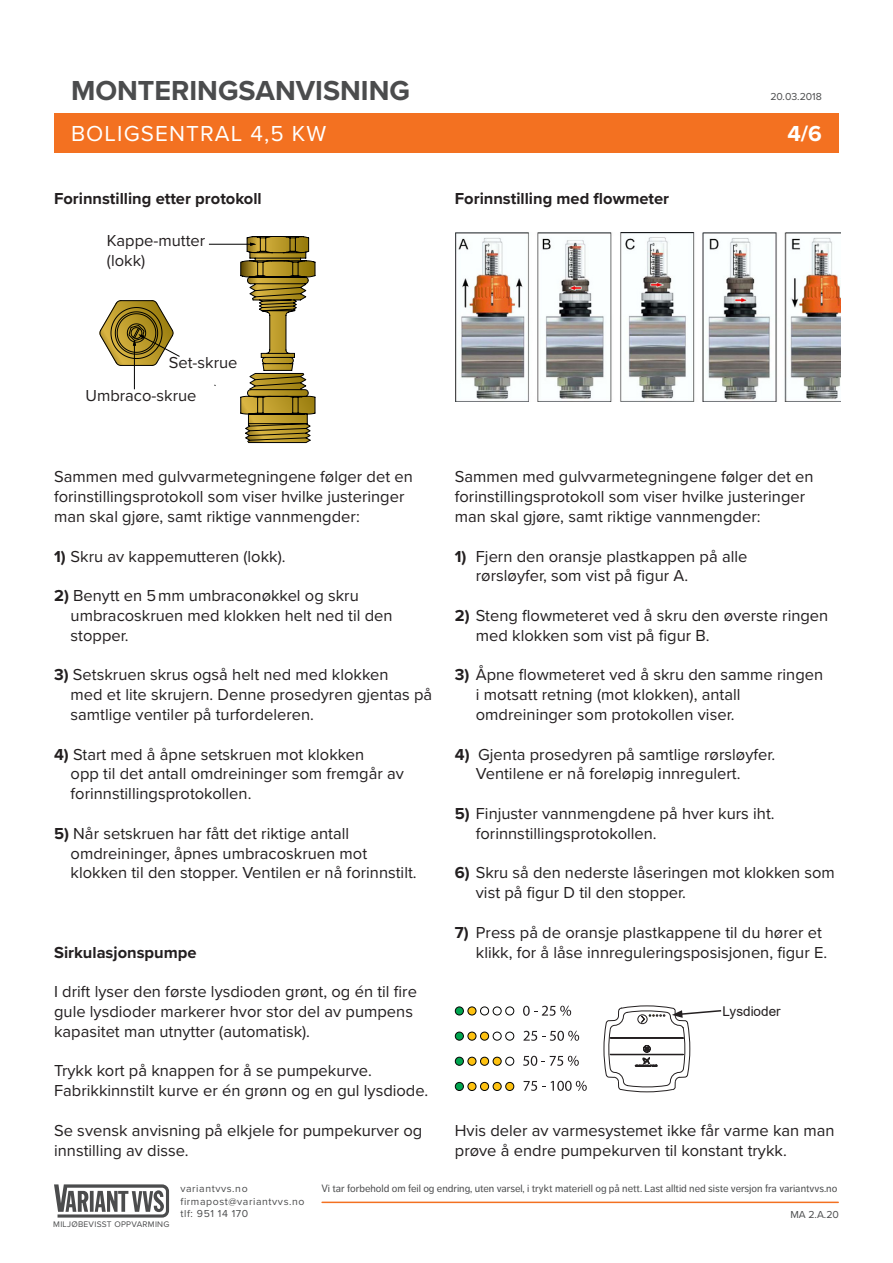
<style>
.page{position:relative;width:893px;height:1263px;background:#fff}
.page>*{position:absolute;margin:0;border:0;box-sizing:border-box;transform-origin:0 0}
.t1{font:700 28.5px "Proxima Nova";color:#4b4c4d}
.t2{font:22.5px "Proxima Nova";letter-spacing:.05em;color:#fff}
.t3{font:700 22.5px "Proxima Nova";color:#fff}
.t4{font:16.5px/19.8px "Proxima Nova";color:#231f20}
.t5{font:700 16.5px "Proxima Nova";color:#231f20}
.t6{font:13.5px "Arial";color:#231f20}
.t7{font:10.5px "Dagny Pro";color:#4b4c4d}
.t8{font:10.5px/12.6px "Proxima Nova";letter-spacing:.055em;color:#4b4c4d}
.t9{font:8.4px "Proxima Nova";letter-spacing:.03em;color:#4b4c4d}
.s1{font-weight:700}
</style>
<div class="page">
<div style="left:54px;top:113px;width:785px;height:39px;background:#f37121"></div>
<svg style="left:54px;top:1184px;width:115px;height:33px"></svg>
<hr style="left:322px;top:1201px;width:516px;height:2px;background:#f37121">
<hr style="left:209px;top:244px;width:43px;height:1px;background:#000">
<svg style="left:240px;top:236px;width:75px;height:207px"></svg>
<hr style="left:134px;top:343px;width:1px;height:46px;background:#000">
<svg style="left:99px;top:300px;width:81px;height:66px"></svg>
<img style="left:455px;top:233px;width:385px;height:169px">
<div style="left:455px;top:1007px;width:8px;height:8px;background:#00a54f;border-radius:50%"></div>
<div style="left:455px;top:1006px;width:9px;height:9px;border:1px solid #040503;border-radius:50%"></div>
<svg style="left:467px;top:1006px;width:47px;height:10px"></svg>
<svg style="left:523px;top:1006px;width:48px;height:10px"></svg>
<div style="left:455px;top:1032px;width:8px;height:8px;background:#00a54f;border-radius:50%"></div>
<div style="left:455px;top:1032px;width:9px;height:8px;border:1px solid #040503;border-radius:50%"></div>
<div style="left:468px;top:1032px;width:8px;height:8px;background:#fec210;border-radius:50%"></div>
<div style="left:468px;top:1032px;width:8px;height:8px;border:1px solid #040503;border-radius:50%"></div>
<svg style="left:480px;top:1031px;width:34px;height:10px"></svg>
<svg style="left:523px;top:1031px;width:56px;height:10px"></svg>
<div style="left:455px;top:1057px;width:8px;height:8px;background:#00a54f;border-radius:50%"></div>
<div style="left:455px;top:1057px;width:9px;height:8px;border:1px solid #040503;border-radius:50%"></div>
<div style="left:468px;top:1057px;width:8px;height:8px;background:#fec210;border-radius:50%"></div>
<div style="left:468px;top:1057px;width:8px;height:8px;border:1px solid #040503;border-radius:50%"></div>
<div style="left:480px;top:1057px;width:9px;height:8px;background:#fec210;border-radius:50%"></div>
<div style="left:480px;top:1057px;width:9px;height:8px;border:1px solid #040503;border-radius:50%"></div>
<svg style="left:492px;top:1056px;width:22px;height:10px"></svg>
<svg style="left:523px;top:1056px;width:56px;height:10px"></svg>
<div style="left:455px;top:1082px;width:8px;height:8px;background:#00a54f;border-radius:50%"></div>
<div style="left:455px;top:1082px;width:9px;height:9px;border:1px solid #040503;border-radius:50%"></div>
<div style="left:468px;top:1082px;width:8px;height:8px;background:#fec210;border-radius:50%"></div>
<div style="left:468px;top:1082px;width:8px;height:9px;border:1px solid #040503;border-radius:50%"></div>
<div style="left:480px;top:1082px;width:9px;height:8px;background:#fec210;border-radius:50%"></div>
<div style="left:480px;top:1082px;width:9px;height:9px;border:1px solid #040503;border-radius:50%"></div>
<div style="left:493px;top:1082px;width:8px;height:8px;background:#fec210;border-radius:50%"></div>
<div style="left:493px;top:1082px;width:8px;height:9px;border:1px solid #040503;border-radius:50%"></div>
<div style="left:506px;top:1082px;width:8px;height:8px;background:#fec210;border-radius:50%"></div>
<div style="left:505px;top:1082px;width:9px;height:9px;border:1px solid #040503;border-radius:50%"></div>
<svg style="left:524px;top:1081px;width:21px;height:10px"></svg>
<svg style="left:551px;top:1081px;width:36px;height:10px"></svg>
<svg style="left:604px;top:1005px;width:118px;height:87px"></svg>
<h1 class="t1" style="left:71px;top:70px;width:341px">MONTERINGSANVISNING</h1>
<h2 class="t2" style="left:71px;top:117px;width:257px">BOLIGSENTRAL 4,5 KW</h2>
<p class="t5" style="left:54px;top:187px;width:209px">Forinnstilling etter protokoll</p>
<p class="t5" style="left:455px;top:187px;width:216px">Forinnstilling med flowmeter</p>
<p class="t4" style="left:107px;top:230px;width:100px">Kappe-mutter (lokk)</p>
<p class="t4" style="left:169px;top:352px;width:70px">Set-skrue</p>
<p class="t4" style="left:85px;top:385px;width:113px">Umbraco-skrue</p>
<p class="t8" style="left:770px;top:90px;width:53px">20.03.2018</p>
<h2 class="t3" style="left:787px;top:117px;width:36px">4/6</h2>
<p class="t4" style="left:54px;top:466px;width:360px">Sammen med gulvvarmetegningene følger det en forinstillingsprotokoll som viser hvilke justeringer man skal gjøre, samt riktige vannmengder:</p>
<p class="t4" style="left:54px;top:545px;width:233px"><span class="s1">1)</span> Skru av kappemutteren (lokk).</p>
<p class="t4" style="left:71px;top:585px;width:323px;text-indent:-16px"><span class="s1">2)</span> Benytt en 5mm umbraconøkkel og skru umbracoskruen med klokken helt ned til den stopper.</p>
<p class="t4" style="left:71px;top:664px;width:363px;text-indent:-16px"><span class="s1">3)</span> Setskruen skrus også helt ned med klokken<br>med et lite skrujern. Denne prosedyren gjentas på samtlige ventiler på turfordeleren.</p>
<p class="t4" style="left:71px;top:743px;width:335px;text-indent:-16px"><span class="s1">4)</span> Start med å åpne setskruen mot klokken<br>opp til det antall omdreininger som fremgår av forinnstillingsprotokollen.</p>
<p class="t4" style="left:71px;top:823px;width:348px;text-indent:-16px"><span class="s1">5)</span> Når setskruen har fått det riktige antall omdreininger, åpnes umbracoskruen mot klokken til den stopper. Ventilen er nå forinnstilt.</p>
<p class="t5" style="left:54px;top:940px;width:144px">Sirkulasjonspumpe</p>
<p class="t4" style="left:54px;top:981px;width:364px">I drift lyser den første lysdioden grønt, og én til fire gule lysdioder markerer hvor stor del av pumpens kapasitet man utnytter (automatisk).</p>
<p class="t4" style="left:54px;top:1060px;width:376px">Trykk kort på knappen for å se pumpekurve.<br>Fabrikkinnstilt kurve er én grønn og en gul lysdiode.</p>
<p class="t4" style="left:54px;top:1120px;width:370px">Se svensk anvisning på elkjele for pumpekurver og innstilling av disse.</p>
<p class="t4" style="left:455px;top:466px;width:360px">Sammen med gulvvarmetegningene følger det en forinstillingsprotokoll som viser hvilke justeringer man skal gjøre, samt riktige vannmengder:</p>
<p class="t4" style="left:476px;top:545px;width:273px;text-indent:-21px"><span class="s1">1)</span> Fjern den oransje plastkappen på alle rørsløyfer, som vist på figur A.</p>
<p class="t4" style="left:476px;top:605px;width:354px;text-indent:-21px"><span class="s1">2)</span> Steng flowmeteret ved å skru den øverste ringen med klokken som vist på figur B.</p>
<p class="t4" style="left:476px;top:664px;width:349px;text-indent:-21px"><span class="s1">3)</span> Åpne flowmeteret ved å skru den samme ringen i motsatt retning (mot klokken), antall omdreininger som protokollen viser.</p>
<p class="t4" style="left:476px;top:743px;width:301px;text-indent:-21px"><span class="s1">4)</span> Gjenta prosedyren på samtlige rørsløyfer.<br>Ventilene er nå foreløpig innregulert.</p>
<p class="t4" style="left:476px;top:803px;width:300px;text-indent:-21px"><span class="s1">5)</span> Finjuster vannmengdene på hver kurs iht. forinnstillingsprotokollen.</p>
<p class="t4" style="left:476px;top:862px;width:360px;text-indent:-21px"><span class="s1">6)</span> Skru så den nederste låseringen mot klokken som vist på figur D til den stopper.</p>
<p class="t4" style="left:476px;top:922px;width:353px;text-indent:-21px"><span class="s1">7)</span> Press på de oransje plastkappene til du hører et klikk, for å låse innreguleringsposisjonen, figur E.</p>
<p class="t6" style="left:723px;top:1001px;width:60px">Lysdioder</p>
<p class="t4" style="left:455px;top:1120px;width:381px">Hvis deler av varmesystemet ikke får varme kan man prøve å endre pumpekurven til konstant trykk.</p>
<p class="t9" style="left:53px;top:1218px;width:118px">MILJØBEVISST OPPVARMING</p>
<p class="t8" style="left:180px;top:1182px;width:126px">variantvvs.no firmapost@variantvvs.no tlf: 951 14 170</p>
<p class="t7" style="left:321px;top:1183px;width:518px">Vi tar forbehold om feil og endring, uten varsel, i trykt materiell og på nett. Last alltid ned siste versjon fra variantvvs.no</p>
<p class="t8" style="left:790px;top:1207px;width:50px">MA 2.A.20</p>
</div>
